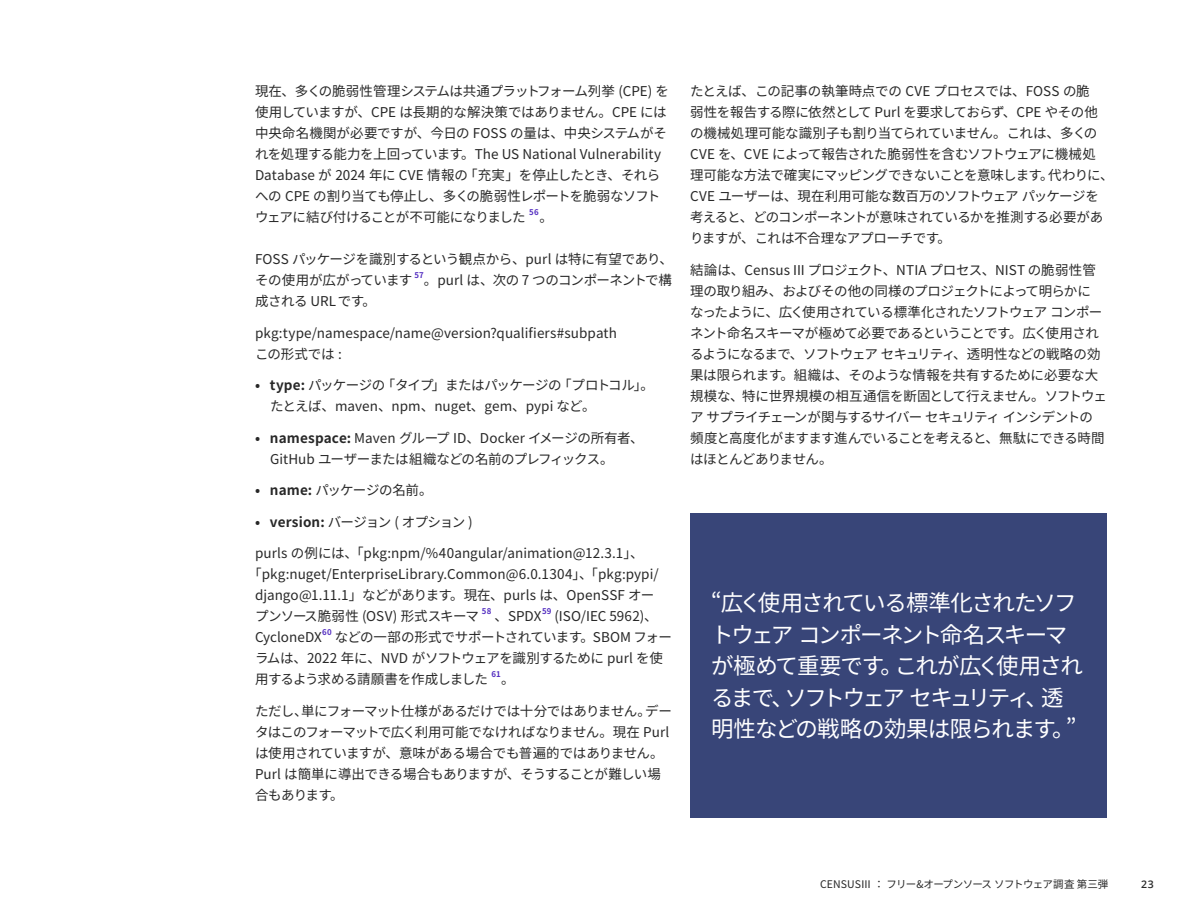
<style>
.page{position:relative;width:1188px;height:918px;background:#fff}
.page>*{position:absolute;margin:0;border:0;box-sizing:border-box;transform-origin:0 0}
.Pull_Quote{font:22.5px/31.5px "Noto Sans CJ Kjp";letter-spacing:-.075em;color:#fff}
.t1{font:13.5px/21px "Noto Sans CJ Kjp";letter-spacing:-.02em;color:#282828}
.t2{font:13.5px/21px "Noto Sans CJ Kjp";letter-spacing:-.04em;color:#282828}
.t3{font:13.5px/21px "Noto Sans CJ Kjp";letter-spacing:.005em;color:#282828}
.t4{font:13.5px "Noto Sans CJ Kjp";letter-spacing:.01em;color:#282828}
.t5{font:13.5px "Noto Sans CJ Kjp";color:#282828}
.t6{font:13.5px "Noto Sans CJ Kjp";letter-spacing:-.075em;color:#282828}
.t7{font:10.5px "Noto Sans CJ Kjp";letter-spacing:-.05em;color:#282828}
.t8{font:600 10.5px "Open Sans";color:#282828}
.t9{font:700 7.8px "Noto Sans CJ Kjp";letter-spacing:.02em;color:#522cc0}
.s1{font-weight:700}
</style>
<div class="page">
<div style="left:690px;top:513px;width:417px;height:305px;background:#384578"></div>
<p class="t1" style="left:255px;top:81px;width:416px">現在、多くの脆弱性管理システムは共通プラットフォーム列挙 (CPE) を使用していますが、CPE は長期的な解決策ではありません。CPE には中央命名機関が必要ですが、今日の FOSS の量は、中央システムがそれを処理する能力を上回っています。The US National Vulnerability Database が 2024 年に CVE 情報の「充実」を停止したとき、それらへの CPE の割り当ても停止し、多くの脆弱性レポートを脆弱なソフトウェアに結び付けることが不可能になりました</p>
<p class="t9" style="left:529px;top:207px;width:11px">56</p>
<p class="t1" style="left:539px;top:207px;width:15px">。</p>
<p class="t1" style="left:255px;top:249px;width:420px">FOSS パッケージを識別するという観点から、purl は特に有望であり、その使用が広がっています</p>
<p class="t9" style="left:414px;top:270px;width:11px">57</p>
<p class="t2" style="left:424px;top:270px;width:250px">。purl は、次の 7 つのコンポーネントで構</p>
<p class="t1" style="left:255px;top:291px;width:123px">成される URL です。</p>
<p class="t3" style="left:255px;top:322px;width:364px">pkg:type/namespace/name@version?qualifiers#subpathこの形式では :</p>
<p class="t1" style="left:270px;top:375px;width:385px;text-indent:-15px"><span class="s1">• type:</span> パッケージの「タイプ」またはパッケージの「プロトコル」。たとえば、maven、npm、nuget、gem、pypi など。</p>
<p class="t1" style="left:270px;top:427px;width:375px;text-indent:-15px"><span class="s1">• namespace:</span> Maven グループ ID、Docker イメージの所有者、<br>GitHub ユーザーまたは組織などの名前のプレフィックス。</p>
<p class="t1" style="left:255px;top:480px;width:179px"><span class="s1">• name:</span> パッケージの名前。</p>
<p class="t6" style="left:255px;top:514px;width:219px"><span class="s1">• version:</span> バージョン ( オプション )</p>
<p class="t3" style="left:255px;top:543px;width:390px">purls の例には、「pkg:npm/%40angular/animation@12.3.1」、</p>
<p class="t4" style="left:248px;top:566px;width:412px">「pkg:nuget/EnterpriseLibrary.Common@6.0.1304」、「pkg:pypi/</p>
<p class="t5" style="left:255px;top:587px;width:401px">django@1.11.1」などがあります。現在、purls は、OpenSSF オー</p>
<p class="t1" style="left:255px;top:606px;width:225px">プンソース脆弱性 (OSV) 形式スキーマ</p>
<p class="t9" style="left:482px;top:606px;width:11px">58</p>
<p class="t9" style="left:542px;top:606px;width:11px">59</p>
<p class="t5" style="left:555px;top:608px;width:105px">(ISO/IEC 5962)、</p>
<p class="t1" style="left:495px;top:606px;width:48px">、SPDX</p>
<p class="t3" style="left:255px;top:627px;width:69px">CycloneDX</p>
<p class="t9" style="left:322px;top:627px;width:11px">60</p>
<p class="t1" style="left:255px;top:627px;width:418px;text-indent:80px">などの一部の形式でサポートされています。SBOM フォーラムは、2022 年に、NVD がソフトウェアを識別するために purl を使用するよう求める請願書を作成しました</p>
<p class="t9" style="left:491px;top:669px;width:11px">61</p>
<p class="t1" style="left:501px;top:669px;width:15px">。</p>
<p class="t1" style="left:255px;top:700px;width:418px">ただし、単にフォーマット仕様があるだけでは十分ではありません。データはこのフォーマットで広く利用可能でなければなりません。現在 Purlは使用されていますが、意味がある場合でも普遍的ではありません。<br>Purl は簡単に導出できる場合もありますが、そうすることが難しい場合もあります。</p>
<p class="t1" style="left:690px;top:81px;width:425px">たとえば、この記事の執筆時点での CVE プロセスでは、FOSS の脆<br>弱性を報告する際に依然として Purl を要求しておらず、CPE やその他の機械処理可能な識別子も割り当てられていません。これは、多くのCVE を、CVE によって報告された脆弱性を含むソフトウェアに機械処<br>理可能な方法で確実にマッピングできないことを意味します。代わりに、CVE ユーザーは、現在利用可能な数百万のソフトウェア パッケージを考えると、どのコンポーネントが意味されているかを推測する必要がありますが、これは不合理なアプローチです。</p>
<p class="t2" style="left:690px;top:259px;width:418px">結論は、Census III プロジェクト、NTIA プロセス、NIST の脆弱性管理の取り組み、およびその他の同様のプロジェクトによって明らかになったように、広く使用されている標準化されたソフトウェア コンポーネント命名スキーマが極めて必要であるということです。広く使用されるようになるまで、ソフトウェア セキュリティ、透明性などの戦略の効果は限られます。組織は、そのような情報を共有するために必要な大規模な、特に世界規模の相互通信を断固として行えません。ソフトウェア サプライチェーンが関与するサイバー セキュリティ インシデントの頻度と高度化がますます進んでいることを考えると、無駄にできる時間はほとんどありません。</p>
<p class="Pull_Quote" style="left:711px;top:588px;width:373px">“広く使用されている標準化されたソフトウェア コンポーネント命名スキーマが極めて重要です。これが広く使用されるまで、ソフトウェア セキュリティ、透明性などの戦略の効果は限られます。”</p>
<p class="t7" style="left:820px;top:879px;width:290px">CENSUSⅢ ： フリー&amp;オープンソース ソフトウェア調査 第三弾</p>
<p class="t8" style="left:1141px;top:877px;width:14px">23</p>
</div>
